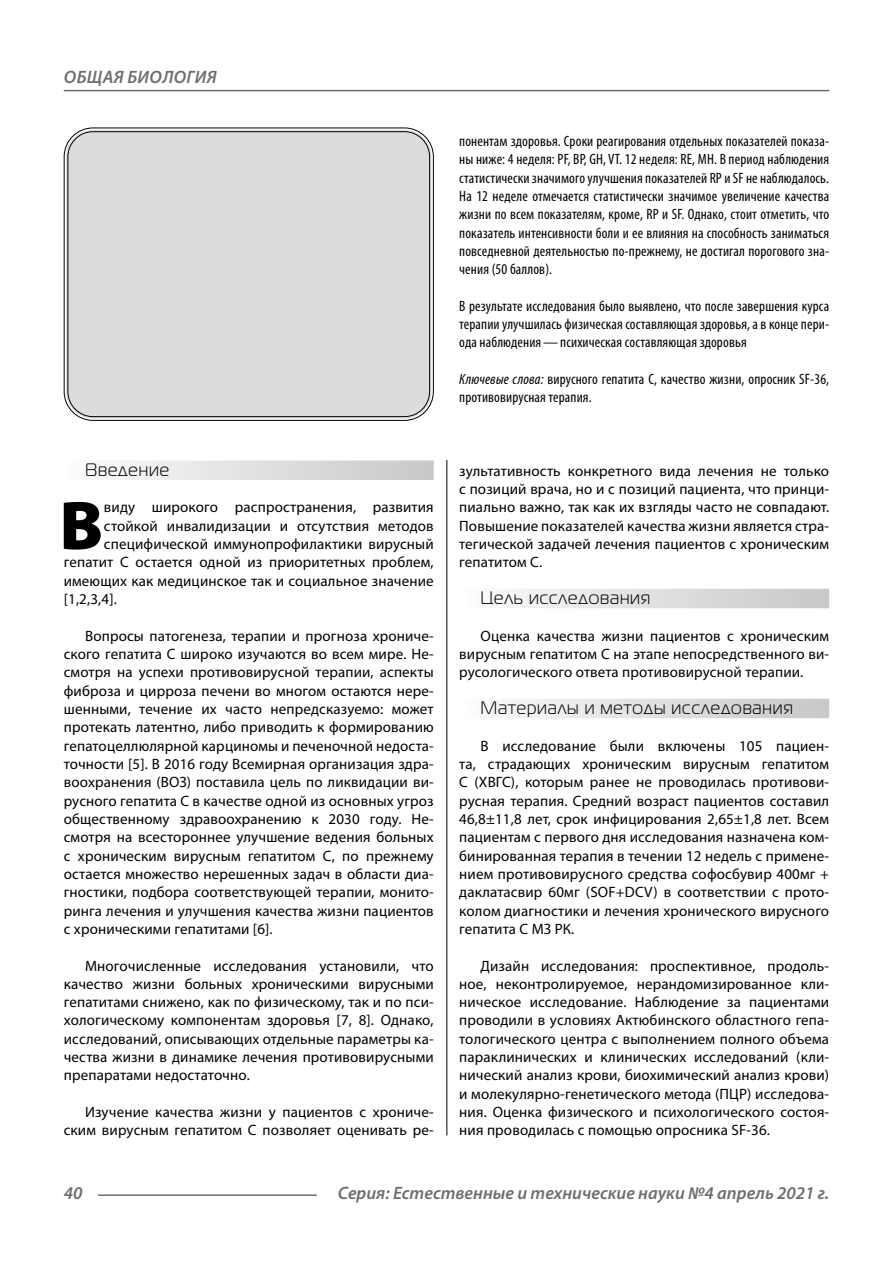
<style>
.page{position:relative;width:893px;height:1263px;background:#fff}
.page>*{position:absolute;margin:0;border:0;box-sizing:border-box;transform-origin:0 0}
.Bukvica{font:900 69.3px "Myriad Pro";color:#000}
.Subheader{font:18px "Magistral C";letter-spacing:.05em;color:#000}
.t1{font:italic 600 18px "Myriad Pro";color:#6e6e6e}
.t2{font:italic 600 18px "Myriad Pro";letter-spacing:.02em;color:#6e6e6e}
.Normal{font:15px/18.3px "Myriad Pro";letter-spacing:.01em;color:#000;text-align:justify}
.Annotation-rus{font:condensed 15px/18.3px "Myriad Pro";letter-spacing:.01em;color:#000;text-align:justify}
.Bukvica-2{font:15px "Myriad Pro";letter-spacing:.01em;color:#000}
.s1{font-style:italic}
</style>
<div class="page">
<hr style="left:446px;top:439px;width:1px;height:696px;background:#000">
<div style="left:64px;top:460px;width:370px;height:20px;background:linear-gradient(to right,#fcfcfc,#c8c8c8)"></div>
<div style="left:459px;top:589px;width:370px;height:19px;background:linear-gradient(to right,#fcfcfc,#c8c8c8)"></div>
<div style="left:459px;top:699px;width:370px;height:19px;background:linear-gradient(to right,#fcfcfc,#c8c8c8)"></div>
<div style="left:66px;top:130px;width:365px;height:288px;background:#dcdcdc;border-radius:27px"></div>
<div style="left:64px;top:128px;width:370px;height:293px;border:1px solid #000;border-radius:29px"></div>
<div style="left:68px;top:131px;width:362px;height:286px;border:1px solid #000;border-radius:25px"></div>
<hr style="left:98px;top:1194px;width:219px;height:2px;background:#6e6e6e">
<hr style="left:64px;top:90px;width:765px;height:1px;background:#6e6e6e">
<p class="t2" style="left:64px;top:66px;width:154px">ОБЩАЯ БИОЛОГИЯ</p>
<p class="Subheader" style="left:85px;top:460px;width:86px">Введение</p>
<p class="Bukvica" style="left:59px;top:479px;width:45px">В</p>
<p class="Bukvica-2" style="left:104px;top:498px;width:331px">виду широкого распространения, развития</p>
<p class="Bukvica-2" style="left:104px;top:516px;width:331px">стойкой инвалидизации и отсутствия методов</p>
<p class="Bukvica-2" style="left:104px;top:535px;width:331px">специфической иммунопрофилактики вирусный</p>
<p class="Bukvica-2" style="left:64px;top:553px;width:371px">гепатит С остается одной из приоритетных проблем,</p>
<p class="Bukvica-2" style="left:64px;top:571px;width:371px">имеющих как медицинское так и социальное значение</p>
<p class="Bukvica-2" style="left:64px;top:590px;width:55px">[1,2,3,4].</p>
<p class="Normal" style="left:64px;top:626px;width:371px;text-indent:21px">Вопросы патогенеза, терапии и прогноза хрониче&shy;ского гепатита С широко изучаются во всем мире. Не&shy;смотря на успехи противовирусной терапии, аспекты фиброза и цирроза печени во многом остаются нере&shy;шенными, течение их часто непредсказуемо: может протекать латентно, либо приводить к формированию гепатоцеллюлярной карциномы и печеночной недоста&shy;точности [5]. В 2016 году Всемирная организация здра&shy;воохранения (ВОЗ) поставила цель по ликвидации ви&shy;русного гепатита С в качестве одной из основных угроз общественному здравоохранению к 2030 году. Не&shy;смотря на всестороннее улучшение ведения больных с хроническим вирусным гепатитом С, по прежнему остается множество нерешенных задач в области диа&shy;гностики, подбора соответствующей терапии, монито&shy;ринга лечения и улучшения качества жизни пациентов с хроническими гепатитами [6].</p>
<p class="Normal" style="left:64px;top:956px;width:371px;text-indent:21px">Многочисленные исследования установили, что качество жизни больных хроническими вирусными гепатитами снижено, как по физическому, так и по пси&shy;хологическому компонентам здоровья [7, 8]. Однако, исследований, описывающих отдельные параметры ка&shy;чества жизни в динамике лечения противовирусными препаратами недостаточно.</p>
<p class="Normal" style="left:64px;top:1103px;width:371px;text-align:right">Изучение качества жизни у пациентов с хрониче&shy;ским вирусным гепатитом С позволяет оценивать ре-</p>
<p class="Annotation-rus" style="left:459px;top:132px;width:371px">понентам здоровья. Сроки реагирования отдельных показателей показа&shy;ны ниже: 4 неделя: PF, BP, GH, VT. 12 неделя: RE, MH. В период наблюдения статистически значимого улучшения показателей RP и SF не наблюдалось.<br>На 12 неделе отмечается статистически значимое увеличение качества жизни по всем показателям, кроме, RP и SF. Однако, стоит отметить, что показатель интенсивности боли и ее влияния на способность заниматься повседневной деятельностью по-прежнему, не достигал порогового зна&shy;чения (50 баллов).</p>
<p class="Annotation-rus" style="left:459px;top:296px;width:371px">В результате исследования было выявлено, что после завершения курса терапии улучшилась физическая составляющая здоровья, а в конце пери&shy;ода наблюдения—психическая составляющая здоровья</p>
<p class="Annotation-rus" style="left:459px;top:370px;width:371px"><span class="s1">Ключевые слова:</span> вирусного гепатита С, качество жизни, опросник SF‑36, противовирусная терапия.</p>
<p class="Normal" style="left:459px;top:461px;width:371px">зультативность конкретного вида лечения не только с позиций врача, но и с позиций пациента, что принци&shy;пиально важно, так как их взгляды часто не совпадают.<br>Повышение показателей качества жизни является стра&shy;тегической задачей лечения пациентов с хроническим гепатитом С.</p>
<p class="Subheader" style="left:480px;top:588px;width:171px">Цель исследования</p>
<p class="Normal" style="left:459px;top:626px;width:371px;text-indent:21px">Оценка качества жизни пациентов с хроническим вирусным гепатитом С на этапе непосредственного ви&shy;русологического ответа противовирусной терапии.</p>
<p class="Subheader" style="left:480px;top:698px;width:314px">Материалы и методы исследования</p>
<p class="Normal" style="left:459px;top:736px;width:371px;text-indent:21px">В исследование были включены 105 пациен&shy;та, страдающих хроническим вирусным гепатитом С (ХВГС), которым ранее не проводилась противови&shy;русная терапия. Средний возраст пациентов составил 46,8±11,8 лет, срок инфицирования 2,65±1,8 лет. Всем пациентам с первого дня исследования назначена ком&shy;бинированная терапия в течении 12 недель с примене&shy;нием противовирусного средства софосбувир 400мг + даклатасвир 60мг (SOF+DCV) в соответствии с прото&shy;колом диагностики и лечения хронического вирусного гепатита С МЗ РК.</p>
<p class="Normal" style="left:459px;top:956px;width:371px;text-indent:21px">Дизайн исследования: проспективное, продоль&shy;ное, неконтролируемое, нерандомизированное кли&shy;ническое исследование. Наблюдение за пациентами проводили в условиях Актюбинского областного гепа&shy;тологического центра с выполнением полного объема параклинических и клинических исследований (кли&shy;нический анализ крови, биохимический анализ крови) и молекулярно-генетического метода (ПЦР) исследова&shy;ния. Оценка физического и психологического состоя&shy;ния проводилась с помощью опросника SF‑36.</p>
<p class="t1" style="left:64px;top:1182px;width:20px">40</p>
<p class="t1" style="left:338px;top:1182px;width:493px">Серия: Естественные и технические науки №4 апрель 2021 г.</p>
</div>
